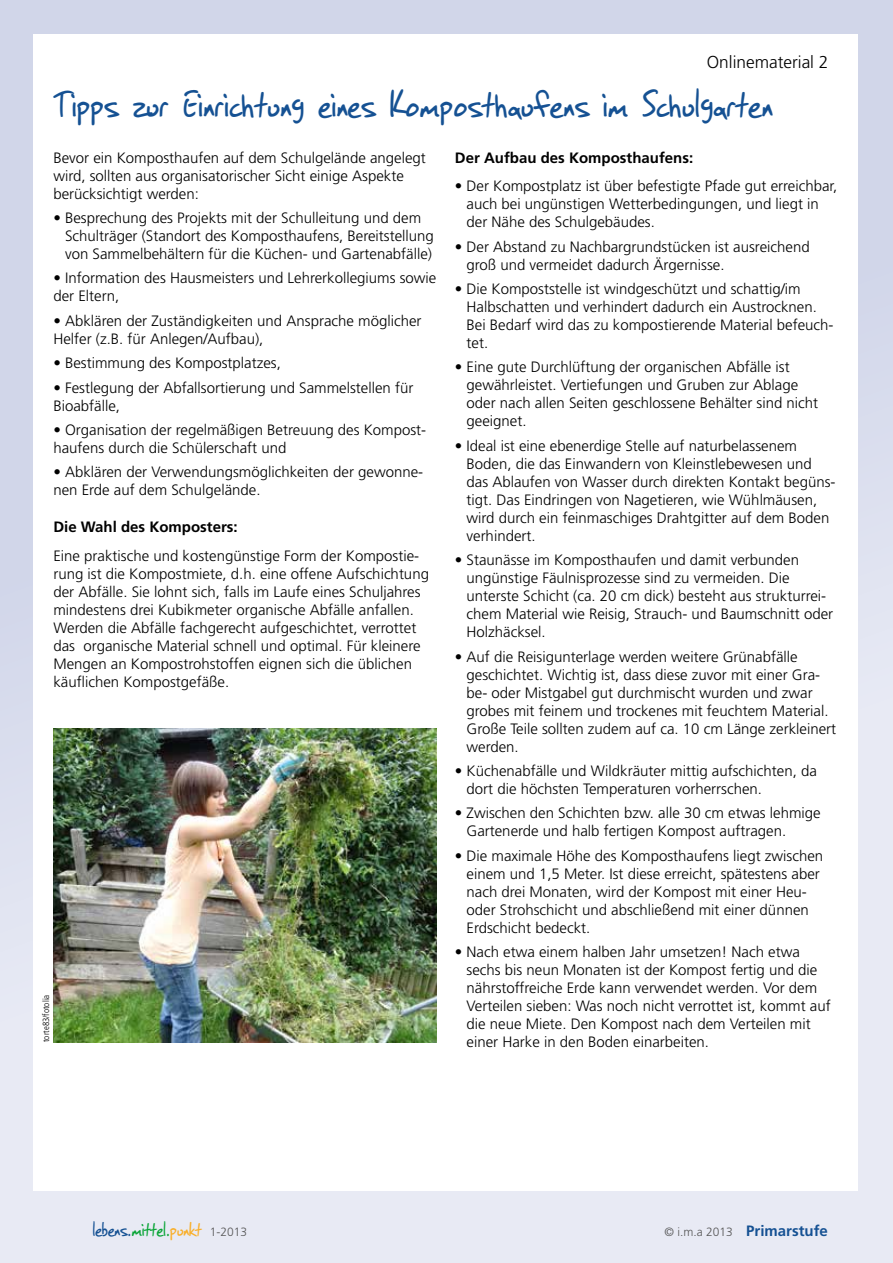
<style>
.page{position:relative;width:893px;height:1263px;background:#fff}
.page>*{position:absolute;margin:0;border:0;box-sizing:border-box;transform-origin:0 0}
.t1{font:43.5px "SF Grunge Sans";letter-spacing:.02em;color:#155193}
.t2{font:22.5px "SF Grunge Sans";letter-spacing:.01em;color:#155193}
.t3{font:300 17.25px "Frutiger";color:#000}
.t4{font:300 15px/18px "Frutiger";color:#000}
.t5{font:700 15px "Frutiger";color:#000}
.t6{font:700 15px "Frutiger";color:#155193}
.t7{font:300 condensed 9px "Frutiger";color:#000}
.s1{color:#0aa537}
.s2{color:#f9af2a}
.s3{font-family:"Frutiger";font-weight:300;font-size:12px;color:#565656}
.s4{font-weight:300;font-size:12px;color:#565656}
</style>
<div class="page">
<div style="left:0;top:0;width:893px;height:1263px;background:linear-gradient(to bottom,#cdd2e7,#ecedf6)"></div>
<div style="left:33px;top:34px;width:825px;height:1157px;background:#fff"></div>
<img style="left:53px;top:728px;width:384px;height:314px">
<p class="t3" style="left:707px;top:53px;width:123px">Onlinematerial 2</p>
<h1 class="t1" style="left:53px;top:76px;width:720px">Tipps zur Einrichtung eines Komposthaufens im Schulgarten</h1>
<p class="t4" style="left:53px;top:148px;width:374px">Bevor ein Komposthaufen auf dem Schulgelände angelegt wird, sollten aus organisatorischer Sicht einige Aspekte berücksichtigt werden:</p>
<p class="t4" style="left:65px;top:209px;width:370px;text-indent:-12px">• Besprechung des Projekts mit der Schulleitung und dem<br>Schulträger (Standort des Komposthaufens, Bereitstellung von Sammelbehältern für die Küchen- und Gartenabfälle)</p>
<p class="t4" style="left:53px;top:269px;width:385px">• Information des Hausmeisters und Lehrerkollegiums sowie der Eltern,</p>
<p class="t4" style="left:53px;top:312px;width:370px">• Abklären der Zuständigkeiten und Ansprache möglicher<br>Helfer (z.B. für Anlegen/Aufbau),</p>
<p class="t4" style="left:53px;top:354px;width:229px">• Bestimmung des Kompostplatzes,</p>
<p class="t4" style="left:53px;top:378px;width:362px">• Festlegung der Abfallsortierung und Sammelstellen für<br>Bioabfälle,</p>
<p class="t4" style="left:53px;top:421px;width:374px">• Organisation der regelmäßigen Betreuung des Kompost&shy;haufens durch die Schülerschaft und</p>
<p class="t4" style="left:53px;top:463px;width:371px">• Abklären der Verwendungsmöglichkeiten der gewonne&shy;nen Erde auf dem Schulgelände.</p>
<p class="t5" style="left:53px;top:518px;width:186px">Die Wahl des Komposters:</p>
<p class="t4" style="left:53px;top:547px;width:377px">Eine praktische und kostengünstige Form der Kompostie&shy;rung ist die Kompostmiete, d.h. eine offene Aufschichtung der Abfälle. Sie lohnt sich, falls im Laufe eines Schuljahres mindestens drei Kubikmeter organische Abfälle anfallen.<br>Werden die Abfälle fachgerecht aufgeschichtet, verrottet das organische Material schnell und optimal. Für kleinere Mengen an Kompostrohstoffen eignen sich die üblichen käuflichen Kompostgefäße.</p>
<p class="t5" style="left:455px;top:149px;width:240px">Der Aufbau des Komposthaufens:</p>
<p class="t4" style="left:466px;top:177px;width:372px;text-indent:-12px">• Der Kompostplatz ist über befestigte Pfade gut erreichbar, auch bei ungünstigen Wetterbedingungen, und liegt in der Nähe des Schulgebäudes.</p>
<p class="t4" style="left:466px;top:237px;width:345px;text-indent:-12px">• Der Abstand zu Nachbargrundstücken ist ausreichend groß und vermeidet dadurch Ärgernisse.</p>
<p class="t4" style="left:466px;top:280px;width:369px;text-indent:-12px">• Die Kompoststelle ist windgeschützt und schattig/im Halbschatten und verhindert dadurch ein Austrocknen.<br>Bei Bedarf wird das zu kompostierende Material befeuch&shy;tet.</p>
<p class="t4" style="left:466px;top:358px;width:353px;text-indent:-12px">• Eine gute Durchlüftung der organischen Abfälle ist gewährleistet. Vertiefungen und Gruben zur Ablage oder nach allen Seiten geschlossene Behälter sind nicht geeignet.</p>
<p class="t4" style="left:466px;top:436px;width:370px;text-indent:-12px">• Ideal ist eine ebenerdige Stelle auf naturbelassenem Boden, die das Einwandern von Kleinstlebewesen und das Ablaufen von Wasser durch direkten Kontakt begüns&shy;tigt. Das Eindringen von Nagetieren, wie Wühlmäusen, wird durch ein feinmaschiges Drahtgitter auf dem Boden verhindert.</p>
<p class="t4" style="left:466px;top:551px;width:368px;text-indent:-12px">• Staunässe im Komposthaufen und damit verbunden ungünstige Fäulnisprozesse sind zu vermeiden. Die unterste Schicht (ca. 20 cm dick) besteht aus strukturrei&shy;chem Material wie Reisig, Strauch- und Baumschnitt oder Holzhäcksel.</p>
<p class="t4" style="left:466px;top:647px;width:371px;text-indent:-12px">• Auf die Reisigunterlage werden weitere Grünabfälle geschichtet. Wichtig ist, dass diese zuvor mit einer Gra&shy;be- oder Mistgabel gut durchmischt wurden und zwar grobes mit feinem und trockenes mit feuchtem Material.<br>Große Teile sollten zudem auf ca. 10 cm Länge zerkleinert werden.</p>
<p class="t4" style="left:466px;top:762px;width:352px;text-indent:-12px">• Küchenabfälle und Wildkräuter mittig aufschichten, da dort die höchsten Temperaturen vorherrschen.</p>
<p class="t4" style="left:466px;top:804px;width:356px;text-indent:-12px">• Zwischen den Schichten bzw. alle 30 cm etwas lehmige<br>Gartenerde und halb fertigen Kompost auftragen.</p>
<p class="t4" style="left:466px;top:846px;width:358px;text-indent:-12px">• Die maximale Höhe des Komposthaufens liegt zwischen einem und 1,5 Meter. Ist diese erreicht, spätestens aber nach drei Monaten, wird der Kompost mit einer Heu&shy;oder Strohschicht und abschließend mit einer dünnen Erdschicht bedeckt.</p>
<p class="t4" style="left:466px;top:943px;width:366px;text-indent:-12px">• Nach etwa einem halben Jahr umsetzen! Nach etwa sechs bis neun Monaten ist der Kompost fertig und die nährstoffreiche Erde kann verwendet werden. Vor dem Verteilen sieben: Was noch nicht verrottet ist, kommt auf die neue Miete. Den Kompost nach dem Verteilen mit einer Harke in den Boden einarbeiten.</p>
<p class="t7" style="left:41px;top:1042px;width:49px;rotate:-90deg">torte83/fotolia</p>
<h2 class="t2" style="left:93px;top:1214px;width:156px">lebens.<span class="s1">mittel.</span><span class="s2">punkt</span> <span class="s3">1-2013</span></h2>
<p class="t6" style="left:665px;top:1222px;width:165px"><span class="s4">© i.m.a 2013</span> Primarstufe</p>
</div>
